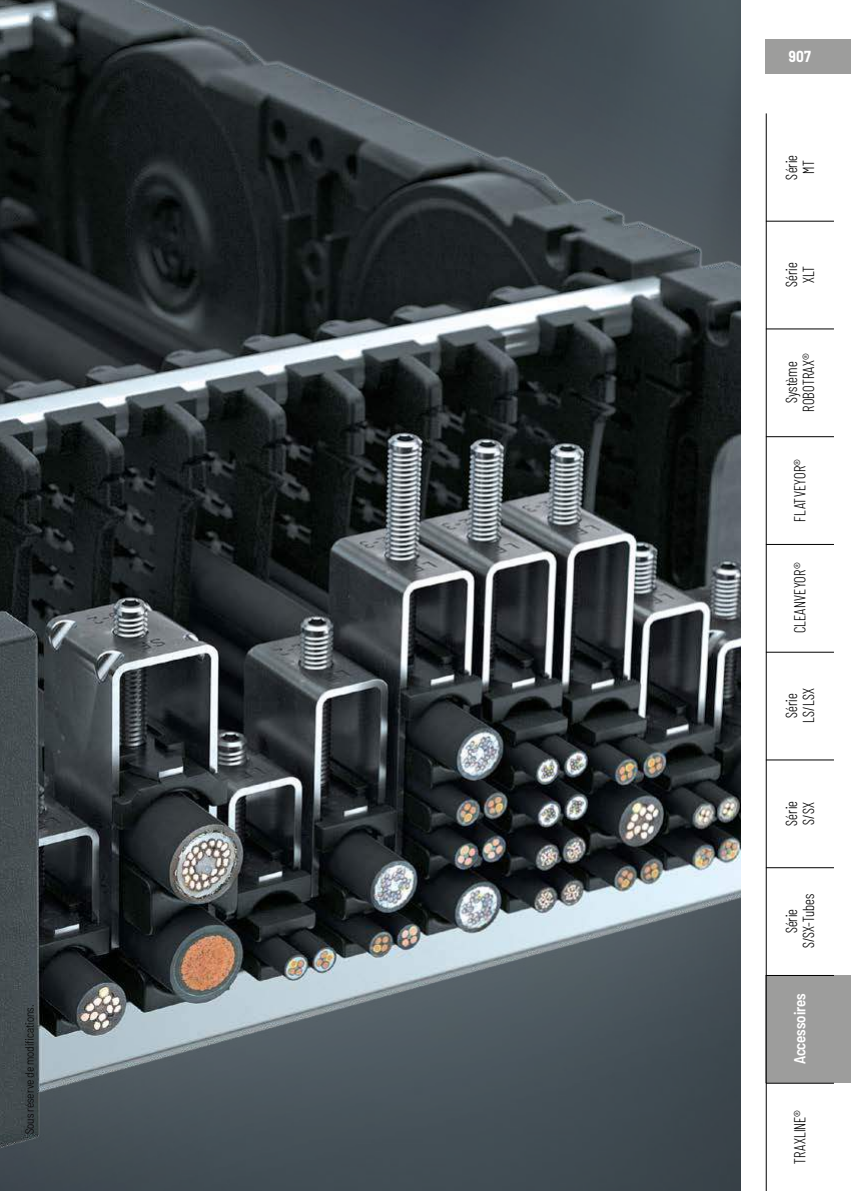
<style>
.page{position:relative;width:851px;height:1191px;background:#fff}
.page>*{position:absolute;margin:0;border:0;box-sizing:border-box;transform-origin:0 0}
.t1{font:300 16px/17px "Barlow Condensed";letter-spacing:.015em;color:#000;text-align:center;scale:.95 1}
.t2{font:600 semi-condensed 16px "Barlow";letter-spacing:-.01em;color:#fff;scale:.95 1}
.t3{font:700 semi-condensed 16px "Barlow";color:#fff;scale:.95 1}
.t4{font:300 semi-condensed 12px "Barlow";letter-spacing:.005em;color:#000;scale:.95 1}
</style>
<div class="page">
<div style="left:765px;top:975px;width:85px;height:107px;background:#9d9d9c"></div>
<div style="left:0;top:0;width:740px;height:1191px;background:#fff;opacity:.15"></div>
<div style="left:765px;top:40px;width:85px;height:34px;background:#9d9d9c"></div>
<hr style="left:765px;top:328px;width:68px;height:1px;background:#000">
<hr style="left:765px;top:436px;width:68px;height:1px;background:#000">
<hr style="left:765px;top:544px;width:68px;height:1px;background:#000">
<hr style="left:765px;top:652px;width:68px;height:1px;background:#000">
<hr style="left:765px;top:759px;width:68px;height:1px;background:#000">
<hr style="left:765px;top:867px;width:68px;height:1px;background:#000">
<hr style="left:765px;top:975px;width:68px;height:1px;background:#000">
<hr style="left:765px;top:1082px;width:68px;height:1px;background:#000">
<hr style="left:765px;top:221px;width:68px;height:1px;background:#000">
<hr style="left:765px;top:113px;width:1px;height:1078px;background:#000">
<p class="t4" style="left:21px;top:1134px;width:138px;rotate:-90deg">Sous réserve de modifications.</p>
<p class="t3" style="left:788px;top:45px;width:25px">907</p>
<p class="t1" style="left:781px;top:179px;width:27px;rotate:-90deg">Série<br>MT</p>
<p class="t1" style="left:781px;top:287px;width:27px;text-align:left;rotate:-90deg">Série<br>XLT</p>
<p class="t1" style="left:781px;top:412px;width:63px;rotate:-90deg">Système<br>ROBOTRAX®</p>
<p class="t1" style="left:790px;top:521px;width:68px;rotate:-90deg">FLATVEYOR®</p>
<p class="t1" style="left:790px;top:633px;width:76px;rotate:-90deg">CLEANVEYOR®</p>
<p class="t1" style="left:781px;top:723px;width:38px;rotate:-90deg">Série<br>LS/LSX</p>
<p class="t1" style="left:781px;top:825px;width:27px;text-align:left;rotate:-90deg">Série<br>S/SX</p>
<p class="t1" style="left:781px;top:948px;width:59px;rotate:-90deg">Série<br>S/SX-Tubes</p>
<p class="t2" style="left:788px;top:1064px;width:76px;rotate:-90deg">Accessoires</p>
<p class="t1" style="left:790px;top:1163px;width:58px;rotate:-90deg">TRAXLINE®</p>
</div>
